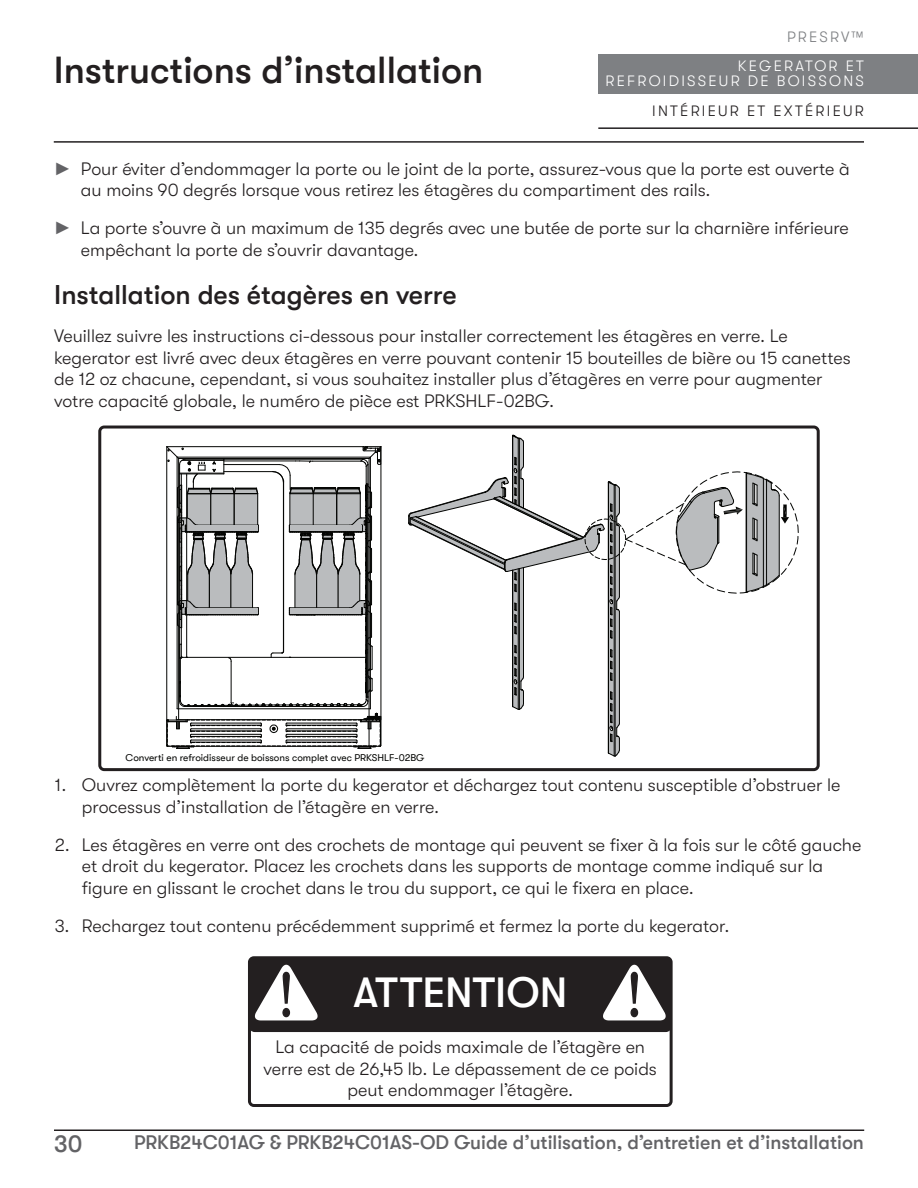
<style>
.page{position:relative;width:918px;height:1188px;background:#fff}
.page>*{position:absolute;margin:0;border:0;box-sizing:border-box;transform-origin:0 0}
.t1{font:500 42px "GT Walsheim";color:#fff}
.t2{font:500 37.5px "GT Walsheim";color:#231f20}
.t3{font:500 27px "GT Walsheim";color:#231f20}
.t4{font:500 24px "GT Walsheim";color:#636366}
.t5{font:500 19.5px "GT Walsheim";color:#636366}
.t6{font:300 18px/21.6px "GT Walsheim";color:#231f20}
.t7{font:300 15px/15px "GT Walsheim";letter-spacing:.15em;color:#fff;text-align:right}
.t8{font:300 15px "GT Walsheim";letter-spacing:.15em;color:#231f20}
.t9{font:300 15px "GT Walsheim";letter-spacing:.15em;color:#7e8083}
.t10{font:9.9px "GT Walsheim";color:#040503}
.s1{font-family:"Arial";font-weight:400;color:#636366}
</style>
<div class="page">
<div style="left:598px;top:54px;width:320px;height:40px;background:#7e8083"></div>
<hr style="left:598px;top:127px;width:320px;height:2px;background:#231f20">
<hr style="left:54px;top:141px;width:810px;height:2px;background:#231f20">
<hr style="left:54px;top:1130px;width:810px;height:1px;background:#231f20">
<svg style="left:408px;top:434px;width:391px;height:323px"></svg>
<hr style="left:381px;top:447px;width:1px;height:298px;background:#040503">
<hr style="left:167px;top:447px;width:1px;height:298px;background:#040503">
<hr style="left:177px;top:709px;width:193px;height:1px;background:#040503">
<svg style="left:166px;top:713px;width:216px;height:36px"></svg>
<hr style="left:369px;top:458px;width:1px;height:287px;background:#040503">
<hr style="left:370px;top:457px;width:1px;height:252px;background:#040503">
<hr style="left:178px;top:458px;width:1px;height:262px;background:#040503">
<hr style="left:177px;top:457px;width:1px;height:252px;background:#040503">
<svg style="left:166px;top:446px;width:216px;height:261px"></svg>
<hr style="left:290px;top:657px;width:76px;height:1px;background:#040503">
<div style="left:98px;top:426px;width:722px;height:345px;border:3px solid #231f20;border-radius:4px"></div>
<div style="left:248px;top:956px;width:425px;height:151px;border:3px solid #231f20;border-radius:4px"></div>
<div style="left:249px;top:957px;width:423px;height:75px;background:#231f20;border-radius:6px"></div>
<svg style="left:254px;top:964px;width:64px;height:57px"></svg>
<svg style="left:603px;top:964px;width:63px;height:57px"></svg>
<h2 class="t2" style="left:54px;top:49px;width:431px">Instructions d’installation</h2>
<p class="t9" style="left:787px;top:28px;width:78px">PRESRV™</p>
<p class="t7" style="left:605px;top:59px;width:260px">KEGERATOR ET<br>REFROIDISSEUR DE BOISSONS</p>
<p class="t8" style="left:652px;top:102px;width:213px">INTÉRIEUR ET EXTÉRIEUR</p>
<p class="t6" style="left:81px;top:158px;width:770px;text-indent:-27px"><span class="s1">►</span> Pour éviter d’endommager la porte ou le joint de la porte, assurez-vous que la porte est ouverte à au moins 90 degrés lorsque vous retirez les étagères du compartiment des rails.</p>
<p class="t6" style="left:81px;top:217px;width:769px;text-indent:-27px"><span class="s1">►</span> La porte s’ouvre à un maximum de 135 degrés avec une butée de porte sur la charnière inférieure empêchant la porte de s’ouvrir davantage.</p>
<h3 class="t3" style="left:54px;top:280px;width:404px">Installation des étagères en verre</h3>
<p class="t6" style="left:54px;top:325px;width:798px">Veuillez suivre les instructions ci-dessous pour installer correctement les étagères en verre. Le kegerator est livré avec deux étagères en verre pouvant contenir 15 bouteilles de bière ou 15 canettes de 12 oz chacune, cependant, si vous souhaitez installer plus d’étagères en verre pour augmenter votre capacité globale, le numéro de pièce est PRKSHLF-02BG.</p>
<p class="t10" style="left:126px;top:752px;width:300px">Converti en refroidisseur de boissons complet avec PRKSHLF-02BG</p>
<p class="t6" style="left:82px;top:774px;width:760px;text-indent:-27px">1. Ouvrez complètement la porte du kegerator et déchargez tout contenu susceptible d’obstruer le processus d’installation de l’étagère en verre.</p>
<p class="t6" style="left:82px;top:834px;width:781px;text-indent:-27px">2. Les étagères en verre ont des crochets de montage qui peuvent se fixer à la fois sur le côté gauche et droit du kegerator. Placez les crochets dans les supports de montage comme indiqué sur la figure en glissant le crochet dans le trou du support, ce qui le fixera en place.</p>
<p class="t6" style="left:55px;top:915px;width:676px">3. Rechargez tout contenu précédemment supprimé et fermez la porte du kegerator.</p>
<h1 class="t1" style="left:353px;top:969px;width:216px">ATTENTION</h1>
<p class="t6" style="left:264px;top:1036px;width:395px;text-align:center">La capacité de poids maximale de l’étagère en verre est de 26,45 lb. Le dépassement de ce poids peut endommager l’étagère.</p>
<h3 class="t4" style="left:54px;top:1131px;width:30px">30</h3>
<p class="t5" style="left:134px;top:1131px;width:731px">PRKB24C01AG &amp; PRKB24C01AS-OD Guide d’utilisation, d’entretien et d’installation</p>
</div>
